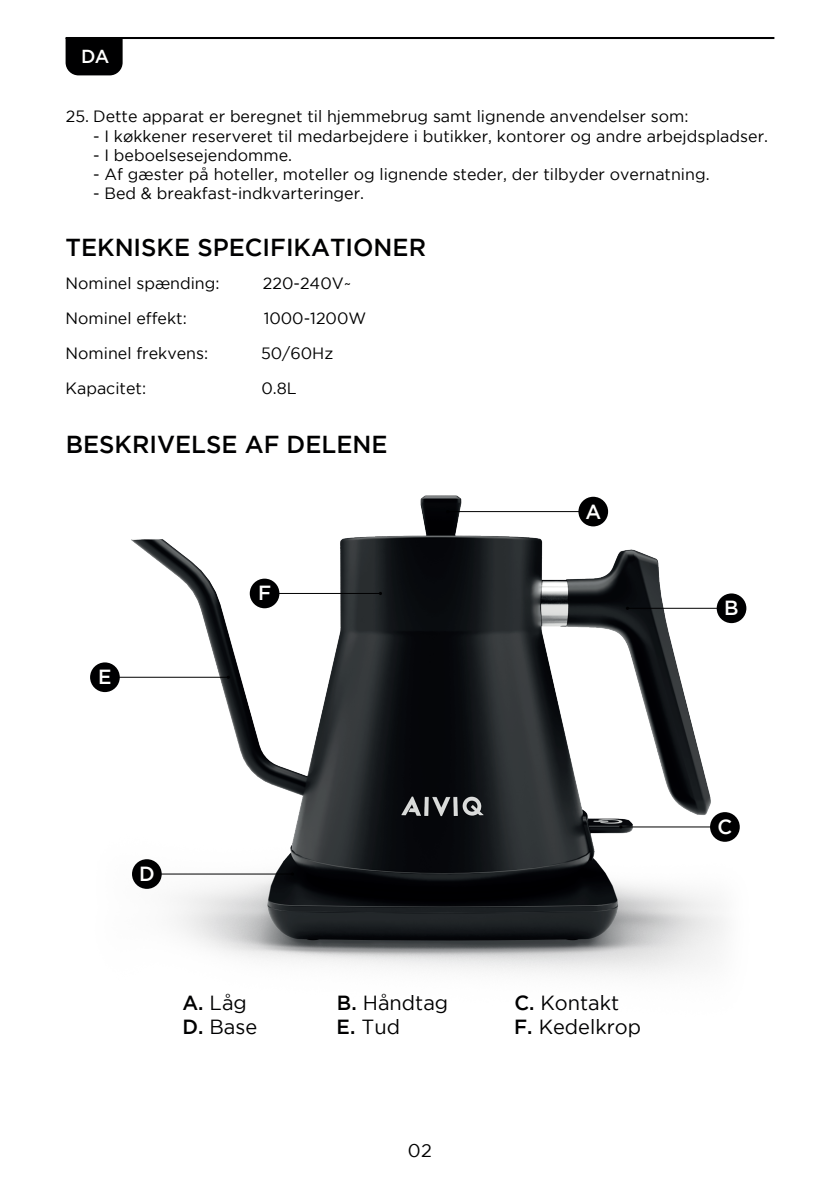
<style>
.page{position:relative;width:840px;height:1191px;background:#fff}
.page>*{position:absolute;margin:0;border:0;box-sizing:border-box;transform-origin:0 0}
.t1{font:500 24.4px "Gotham";color:#000001}
.t2{font:20.4px "Gotham";color:#000001}
.t3{font:500 20.4px "Gotham";color:#fff}
.t4{font:500 18.8px "Gotham";color:#fff}
.t5{font:18.4px "Gotham";color:#000001}
.t6{font:16.4px "Gotham";color:#000001}
.s1{font-weight:500}
</style>
<div class="page">
<hr style="left:66px;top:37px;width:708px;height:2px;background:#000001">
<div style="left:66px;top:39px;width:56px;height:36px;background:#000001"></div>
<img style="left:90px;top:495px;width:657px;height:479px">
<hr style="left:447px;top:511px;width:146px;height:1px;background:#000001">
<div style="left:578px;top:497px;width:29px;height:29px;background:#000001;border-radius:50%"></div>
<hr style="left:627px;top:608px;width:104px;height:1px;background:#000001">
<div style="left:716px;top:593px;width:30px;height:30px;background:#000001;border-radius:50%"></div>
<hr style="left:620px;top:826px;width:104px;height:1px;background:#000001">
<div style="left:709px;top:812px;width:30px;height:29px;background:#000001;border-radius:50%"></div>
<hr style="left:264px;top:593px;width:116px;height:1px;background:#000001">
<div style="left:249px;top:578px;width:30px;height:30px;background:#000001;border-radius:50%"></div>
<hr style="left:105px;top:677px;width:123px;height:1px;background:#000001">
<div style="left:90px;top:662px;width:30px;height:30px;background:#000001;border-radius:50%"></div>
<hr style="left:147px;top:873px;width:145px;height:1px;background:#000001">
<div style="left:132px;top:859px;width:30px;height:30px;background:#000001;border-radius:50%"></div>
<p class="t4" style="left:81px;top:46px;width:30px">DA</p>
<p class="t6" style="left:66px;top:108px;width:624px">25. Dette apparat er beregnet til hjemmebrug samt lignende anvendelser som:</p>
<p class="t6" style="left:93px;top:127px;width:676px">- I køkkener reserveret til medarbejdere i butikker, kontorer og andre arbejdspladser.</p>
<p class="t6" style="left:93px;top:146px;width:200px">- I beboelsesejendomme.</p>
<p class="t6" style="left:93px;top:165px;width:617px">- Af gæster på hoteller, moteller og lignende steder, der tilbyder overnatning.</p>
<p class="t6" style="left:93px;top:184px;width:272px">- Bed &amp; breakfast-indkvarteringer.</p>
<h1 class="t1" style="left:66px;top:234px;width:362px">TEKNISKE SPECIFIKATIONER</h1>
<p class="t6" style="left:66px;top:274px;width:155px">Nominel spænding:</p>
<p class="t6" style="left:263px;top:274px;width:90px">220-240V~</p>
<p class="t6" style="left:66px;top:309px;width:123px">Nominel effekt:</p>
<p class="t6" style="left:263px;top:309px;width:104px">1000-1200W</p>
<p class="t6" style="left:66px;top:344px;width:144px">Nominel frekvens:</p>
<p class="t6" style="left:261px;top:344px;width:74px">50/60Hz</p>
<p class="t6" style="left:66px;top:379px;width:82px">Kapacitet:</p>
<p class="t6" style="left:261px;top:379px;width:37px">0.8L</p>
<h1 class="t1" style="left:66px;top:431px;width:323px">BESKRIVELSE AF DELENE</h1>
<p class="t3" style="left:98px;top:665px;width:15px">E</p>
<p class="t3" style="left:139px;top:862px;width:17px">D</p>
<p class="t3" style="left:258px;top:581px;width:15px">F</p>
<p class="t3" style="left:585px;top:500px;width:17px">A</p>
<p class="t2" style="left:182px;top:991px;width:66px"><span class="s1">A.</span> Låg</p>
<p class="t2" style="left:337px;top:991px;width:113px"><span class="s1">B.</span> Håndtag</p>
<p class="t2" style="left:514px;top:991px;width:106px"><span class="s1">C.</span> Kontakt</p>
<p class="t2" style="left:182px;top:1015px;width:76px"><span class="s1">D.</span> Base</p>
<p class="t2" style="left:336px;top:1015px;width:65px"><span class="s1">E.</span> Tud</p>
<p class="t2" style="left:514px;top:1015px;width:128px"><span class="s1">F.</span> Kedelkrop</p>
<p class="t5" style="left:407px;top:1140px;width:26px">02</p>
<p class="t3" style="left:724px;top:596px;width:16px">B</p>
<p class="t3" style="left:717px;top:815px;width:16px">C</p>
</div>
